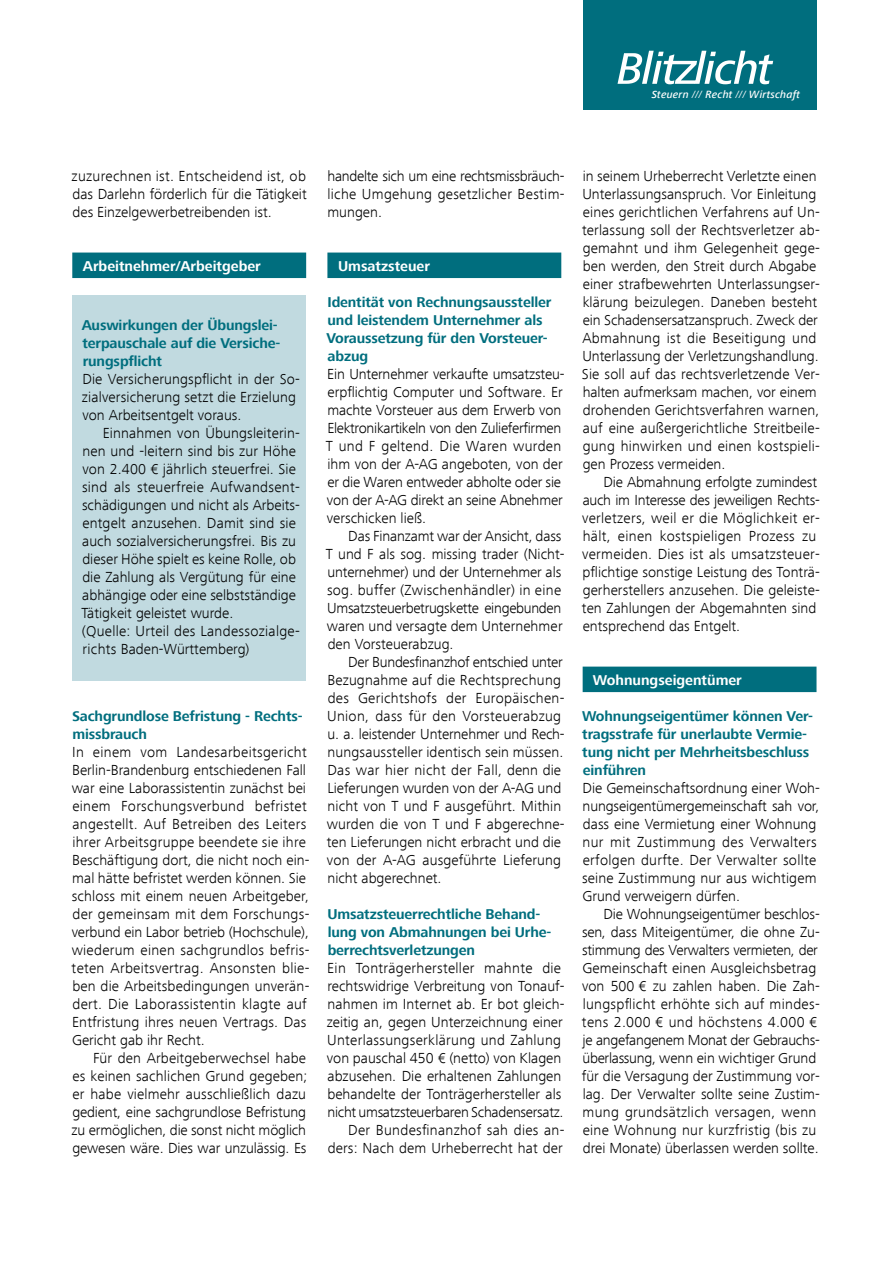
<style>
.page{position:relative;width:893px;height:1263px;background:#fff}
.page>*{position:absolute;margin:0;border:0;box-sizing:border-box;transform-origin:0 0}
.t1{font:300 15px/18px "Frutiger Next Com";color:#000}
.t2{font:700 14.7px/18px "Frutiger Next Com";letter-spacing:-.01em;color:#006e7e}
.t3{font:700 14.7px "Frutiger Next Com";color:#fff}
.t4{font:italic 500 10.8px "Frutiger Next Com";letter-spacing:.02em;color:#fff}
.s1{font-weight:400}
</style>
<div class="page">
<div style="left:72px;top:253px;width:234px;height:25px;background:#006e7e"></div>
<div style="left:72px;top:295px;width:234px;height:385px;background:#c1dae0"></div>
<div style="left:327px;top:253px;width:234px;height:25px;background:#006e7e"></div>
<div style="left:583px;top:667px;width:233px;height:25px;background:#006e7e"></div>
<div style="left:583px;top:0;width:233px;height:110px;background:#006e7e"></div>
<svg style="left:617px;top:51px;width:156px;height:33px"></svg>
<p class="t4" style="left:652px;top:88px;width:150px">Steuern <span class="s1">///</span> Recht <span class="s1">///</span> Wirtschaft</p>
<p class="t1" style="left:72px;top:167px;width:237px;text-align:justify">zuzurechnen ist. Entscheidend ist, ob das Darlehn förderlich für die Tätigkeit des Einzelgewerbetreibenden ist.</p>
<p class="t3" style="left:83px;top:257px;width:180px">Arbeitnehmer/Arbeitgeber</p>
<p class="t2" style="left:82px;top:316px;width:200px">Auswirkungen der Übungslei&shy;terpauschale auf die Versiche&shy;rungspflicht</p>
<p class="t1" style="left:82px;top:370px;width:219px">Die Versicherungspflicht in der So&shy;zialversicherung setzt die Erzielung von Arbeitsentgelt voraus.</p>
<p class="t1" style="left:81px;top:424px;width:220px;text-indent:21px">Einnahmen von Übungsleiterin&shy;nen und -leitern sind bis zur Höhe von 2.400 € jährlich steuerfrei. Sie sind als steuerfreie Aufwandsent&shy;schädigungen und nicht als Arbeits&shy;entgelt anzusehen. Damit sind sie auch sozialversicherungsfrei. Bis zu dieser Höhe spielt es keine Rolle, ob die Zahlung als Vergütung für eine abhängige oder eine selbstständige Tätigkeit geleistet wurde.<br>(Quelle: Urteil des Landessozialge&shy;richts Baden-Württemberg)</p>
<p class="t2" style="left:72px;top:707px;width:232px">Sachgrundlose Befristung - Rechts&shy;missbrauch</p>
<p class="t1" style="left:72px;top:743px;width:239px">In einem vom Landesarbeitsgericht Berlin-Brandenburg entschiedenen Fall war eine Laborassistentin zunächst bei einem Forschungsverbund befristet angestellt. Auf Betreiben des Leiters ihrer Arbeitsgruppe beendete sie ihre Beschäftigung dort, die nicht noch ein&shy;mal hätte befristet werden können. Sie schloss mit einem neuen Arbeitgeber, der gemeinsam mit dem Forschungs&shy;verbund ein Labor betrieb (Hochschule), wiederum einen sachgrundlos befris&shy;teten Arbeitsvertrag. Ansonsten blie&shy;ben die Arbeitsbedingungen unverän&shy;dert. Die Laborassistentin klagte auf Entfristung ihres neuen Vertrags. Das Gericht gab ihr Recht.</p>
<p class="t1" style="left:72px;top:1049px;width:237px;text-align:justify;text-indent:21px">Für den Arbeitgeberwechsel habe es keinen sachlichen Grund gegeben; er habe vielmehr ausschließlich dazu gedient, eine sachgrundlose Befristung zu ermöglichen, die sonst nicht möglich gewesen wäre. Dies war unzulässig. Es</p>
<p class="t1" style="left:327px;top:167px;width:239px;text-align:justify">handelte sich um eine rechtsmissbräuch&shy;liche Umgehung gesetzlicher Bestim&shy;mungen.</p>
<p class="t3" style="left:338px;top:257px;width:94px">Umsatzsteuer</p>
<p class="t2" style="left:326px;top:293px;width:227px">Identität von Rechnungsaussteller und leistendem Unternehmer als<br>Voraussetzung für den Vorsteuer&shy;abzug</p>
<p class="t1" style="left:326px;top:365px;width:240px">Ein Unternehmer verkaufte umsatzsteu&shy;erpflichtig Computer und Software. Er machte Vorsteuer aus dem Erwerb von Elektronikartikeln von den Zulieferfirmen T und F geltend. Die Waren wurden ihm von der A-AG angeboten, von der er die Waren entweder abholte oder sie von der A-AG direkt an seine Abnehmer verschicken ließ.</p>
<p class="t1" style="left:326px;top:527px;width:240px;text-indent:23px">Das Finanzamt war der Ansicht, dass T und F als sog. missing trader (Nicht&shy;unternehmer) und der Unternehmer als sog. buffer (Zwischenhändler) in eine Umsatzsteuerbetrugskette eingebunden waren und versagte dem Unternehmer den Vorsteuerabzug.</p>
<p class="t1" style="left:327px;top:653px;width:239px;text-indent:21px">Der Bundesfinanzhof entschied unter Bezugnahme auf die Rechtsprechung des Gerichtshofs der Europäischen-Union, dass für den Vorsteuerabzug u. a. leistender Unternehmer und Rech&shy;nungsaussteller identisch sein müssen.<br>Das war hier nicht der Fall, denn die Lieferungen wurden von der A-AG und nicht von T und F ausgeführt. Mithin wurden die von T und F abgerechne&shy;ten Lieferungen nicht erbracht und die von der A-AG ausgeführte Lieferung nicht abgerechnet.</p>
<p class="t2" style="left:327px;top:905px;width:225px">Umsatzsteuerrechtliche Behand&shy;lung von Abmahnungen bei Urhe&shy;berrechtsverletzungen</p>
<p class="t1" style="left:327px;top:959px;width:239px;text-align:right">Ein Tonträgerhersteller mahnte die rechtswidrige Verbreitung von Tonauf&shy;nahmen im Internet ab. Er bot gleich&shy;zeitig an, gegen Unterzeichnung einer Unterlassungserklärung und Zahlung von pauschal 450 € (netto) von Klagen abzusehen. Die erhaltenen Zahlungen behandelte der Tonträgerhersteller als nicht umsatzsteuerbaren Schadensersatz.<br>Der Bundesfinanzhof sah dies an&shy;ders: Nach dem Urheberrecht hat der</p>
<p class="t1" style="left:582px;top:167px;width:239px">in seinem Urheberrecht Verletzte einen Unterlassungsanspruch. Vor Einleitung eines gerichtlichen Verfahrens auf Un&shy;terlassung soll der Rechtsverletzer ab&shy;gemahnt und ihm Gelegenheit gege&shy;ben werden, den Streit durch Abgabe einer strafbewehrten Unterlassungser&shy;klärung beizulegen. Daneben besteht ein Schadensersatzanspruch. Zweck der Abmahnung ist die Beseitigung und Unterlassung der Verletzungshandlung.<br>Sie soll auf das rechtsverletzende Ver&shy;halten aufmerksam machen, vor einem drohenden Gerichtsverfahren warnen, auf eine außergerichtliche Streitbeile&shy;gung hinwirken und einen kostspieli&shy;gen Prozess vermeiden.</p>
<p class="t1" style="left:582px;top:473px;width:239px;text-indent:21px">Die Abmahnung erfolgte zumindest auch im Interesse des jeweiligen Rechts&shy;verletzers, weil er die Möglichkeit er&shy;hält, einen kostspieligen Prozess zu vermeiden. Dies ist als umsatzsteuer&shy;pflichtige sonstige Leistung des Tonträ&shy;gerherstellers anzusehen. Die geleiste&shy;ten Zahlungen der Abgemahnten sind entsprechend das Entgelt.</p>
<p class="t3" style="left:593px;top:671px;width:151px">Wohnungseigentümer</p>
<p class="t2" style="left:582px;top:707px;width:233px">Wohnungseigentümer können Ver&shy;tragsstrafe für unerlaubte Vermie&shy;tung nicht per Mehrheitsbeschluss einführen</p>
<p class="t1" style="left:582px;top:779px;width:239px">Die Gemeinschaftsordnung einer Woh&shy;nungseigentümergemeinschaft sah vor, dass eine Vermietung einer Wohnung nur mit Zustimmung des Verwalters erfolgen durfte. Der Verwalter sollte seine Zustimmung nur aus wichtigem Grund verweigern dürfen.</p>
<p class="t1" style="left:582px;top:905px;width:239px;text-indent:22px">Die Wohnungseigentümer beschlos&shy;sen, dass Miteigentümer, die ohne Zu&shy;stimmung des Verwalters vermieten, der Gemeinschaft einen Ausgleichsbetrag von 500 € zu zahlen haben. Die Zah&shy;lungspflicht erhöhte sich auf mindes&shy;tens 2.000 € und höchstens 4.000 € je angefangenem Monat der Gebrauchs&shy;überlassung, wenn ein wichtiger Grund für die Versagung der Zustimmung vor&shy;lag. Der Verwalter sollte seine Zustim&shy;mung grundsätzlich versagen, wenn eine Wohnung nur kurzfristig (bis zu drei Monate) überlassen werden sollte.</p>
</div>
